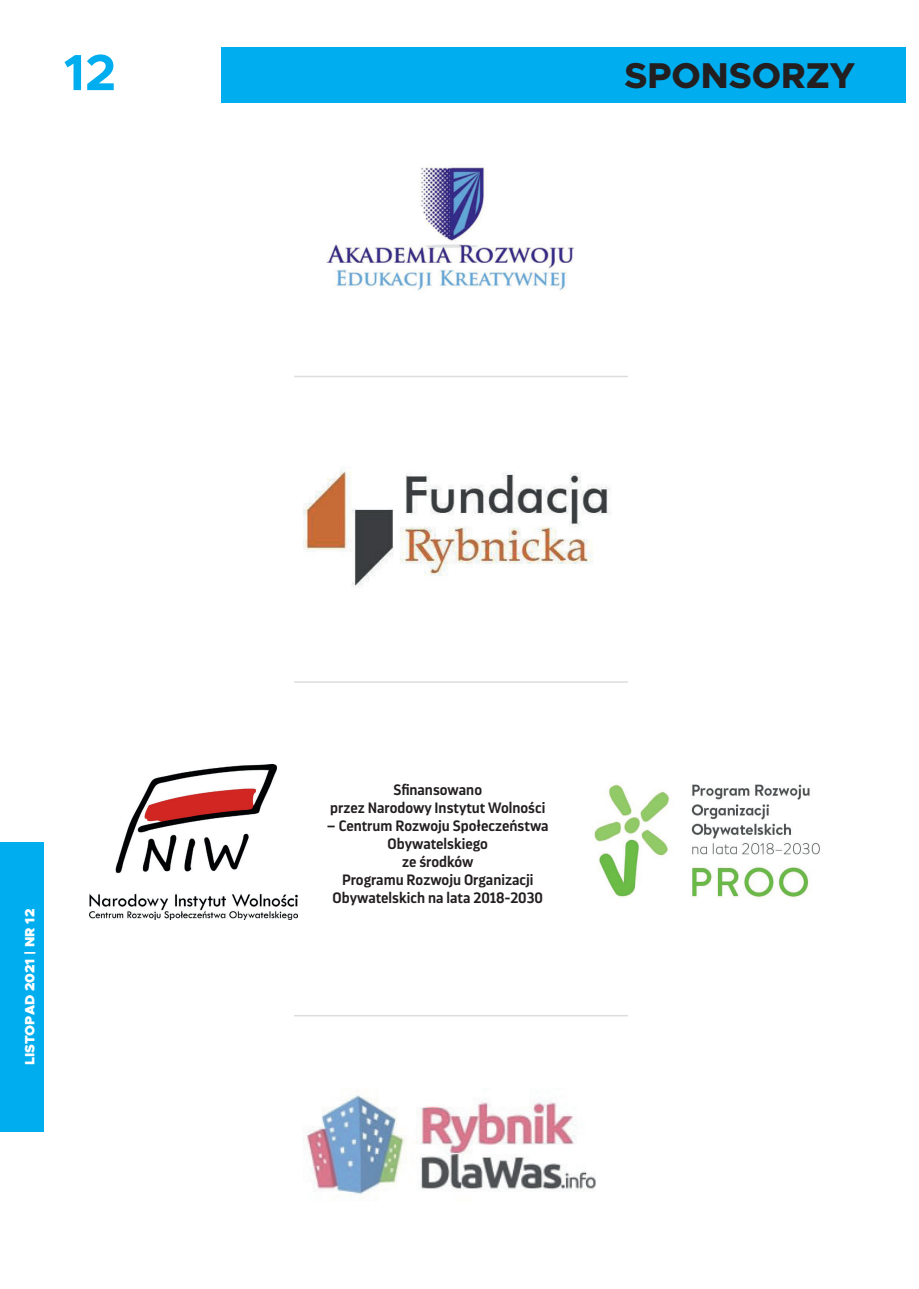
<style>
.page{position:relative;width:919px;height:1289px;background:#fff}
.page>*{position:absolute;margin:0;border:0;box-sizing:border-box;transform-origin:0 0}
.t1{font:700 51px "Metropolis";color:#00aeef}
.NAGŁOWEK{font:800 36px "Metropolis";color:#231f20}
.APLA{font:600 15px/18px "Darwin Pro";color:#231f20;text-align:center}
.t2{font:900 13.5px "Metropolis";color:#fff}
</style>
<div class="page">
<div style="left:221px;top:47px;width:685px;height:56px;background:#00aeef"></div>
<div style="left:0;top:842px;width:44px;height:289px;background:#00aeef"></div>
<img style="left:303px;top:1095px;width:293px;height:100px">
<img style="left:326px;top:164px;width:248px;height:127px">
<img style="left:303px;top:467px;width:308px;height:121px">
<hr style="left:294px;top:376px;width:333px;height:1px;background:#dcdddf">
<hr style="left:294px;top:681px;width:333px;height:1px;background:#dcdddf">
<hr style="left:294px;top:1014px;width:333px;height:2px;background:#dcdddf">
<img style="left:89px;top:764px;width:208px;height:155px">
<img style="left:593px;top:784px;width:227px;height:114px">
<h1 class="t1" style="left:64px;top:40px;width:54px">12</h1>
<p class="NAGŁOWEK" style="left:624px;top:53px;width:232px">SPONSORZY</p>
<p class="t2" style="left:21px;top:1064px;width:157px;rotate:-90deg">listopad 2021 | NR 12</p>
<p class="APLA" style="left:330px;top:779px;width:216px">Sfinansowano<br>przez Narodowy Instytut Wolności</p>
<p class="APLA" style="left:327px;top:815px;width:223px">– Centrum Rozwoju Społeczeństwa<br>Obywatelskiego</p>
<p class="APLA" style="left:342px;top:851px;width:193px">ze środków<br>Programu Rozwoju Organizacji</p>
<p class="APLA" style="left:332px;top:887px;width:212px">Obywatelskich na lata 2018-2030</p>
</div>
